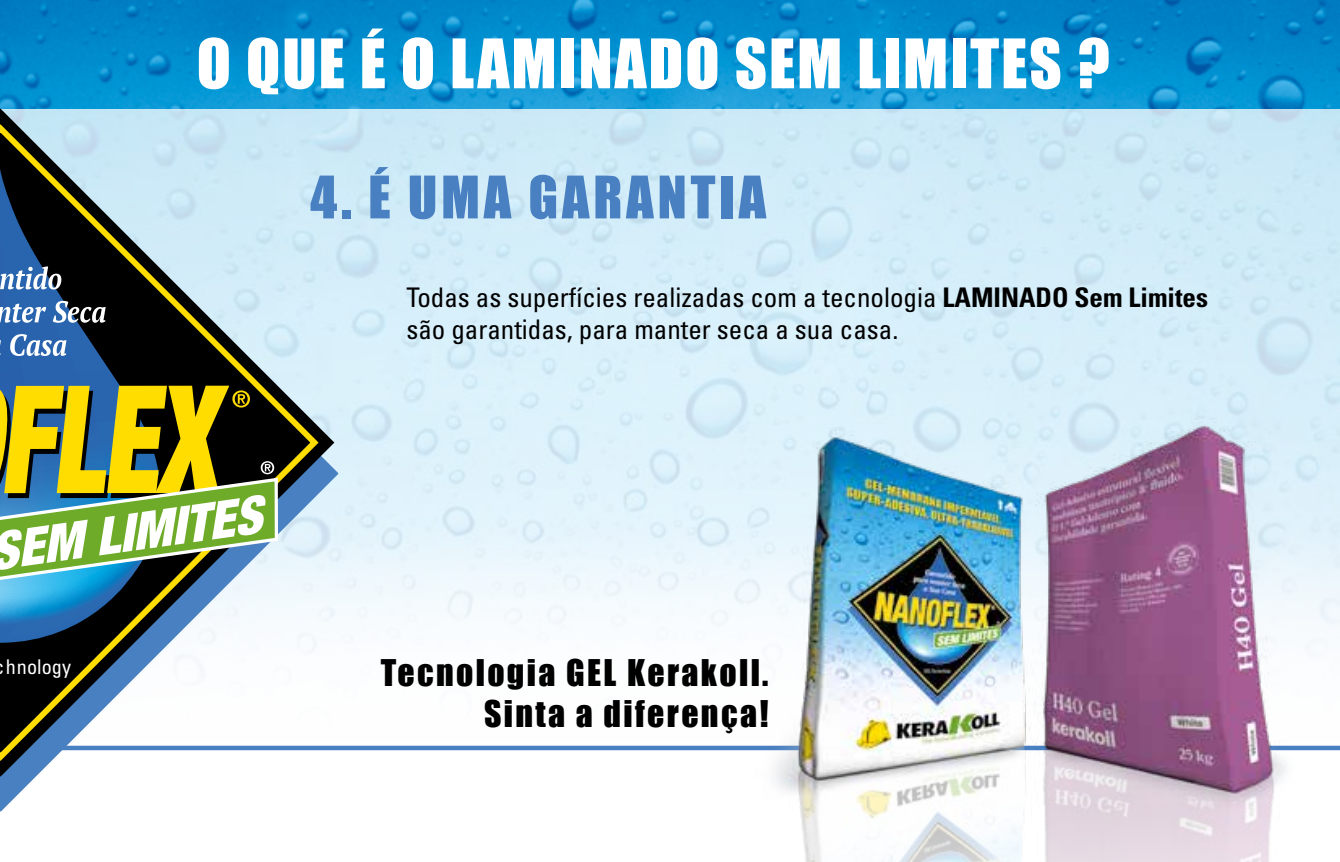
<style>
.page{position:relative;width:1340px;height:862px;background:#fff}
.page>*{position:absolute;margin:0;border:0;box-sizing:border-box;transform-origin:0 0}
.t1{font:63px "Impact";letter-spacing:.03em;color:#fff}
.t2{font:54px "Impact";letter-spacing:.07em;color:#4980c1}
.t3{font:33.75px/40.5px "Impact";letter-spacing:.07em;color:#000;text-align:right}
.t4{font:condensed 27px/32.4px "Univers LT Std";color:#000}
.t5{font:condensed 20.25px "Univers LT Std";color:#fff}
.s1{font-weight:700}
</style>
<div class="page">
<img style="left:334px;top:108px;width:1005px;height:643px">
<svg style="left:338px;top:745px;width:1001px;height:4px;background:#6996cc"></svg>
<img style="left:0;top:0;width:1339px;height:108px">
<svg style="left:0;top:135px;width:338px;height:676px"></svg>
<svg style="left:0;top:108px;width:334px;height:668px"></svg>
<svg style="left:0;top:120px;width:323px;height:644px"></svg>
<svg style="left:0;top:169px;width:160px;height:473px;background:#304b5c"></svg>
<svg style="left:0;top:383px;width:279px;height:201px;background:#8c9a53"></svg>
<svg style="left:0;top:266px;width:61px;height:23px"></svg>
<svg style="left:0;top:303px;width:46px;height:19px"></svg>
<svg style="left:53px;top:301px;width:53px;height:21px"></svg>
<svg style="left:0;top:340px;width:1px;height:16px"></svg>
<svg style="left:10px;top:334px;width:56px;height:22px"></svg>
<img style="left:739px;top:417px;width:592px;height:444px">
<p class="t5" style="left:6px;top:653px;width:67px">hnology</p>
<h1 class="t1" style="left:197px;top:15px;width:914px">O QUE É O LAMINADO SEM LIMITES ?</h1>
<h2 class="t2" style="left:310px;top:155px;width:457px">4. É UMA GARANTIA</h2>
<p class="t4" style="left:406px;top:280px;width:803px">Todas as superfícies realizadas com a tecnologia <span class="s1">LAMINADO Sem Limites </span>são garantidas, para manter seca a sua casa.</p>
<p class="t3" style="left:381px;top:651px;width:389px">Tecnologia GEL Kerakoll.<br>Sinta a diferença!</p>
</div>
